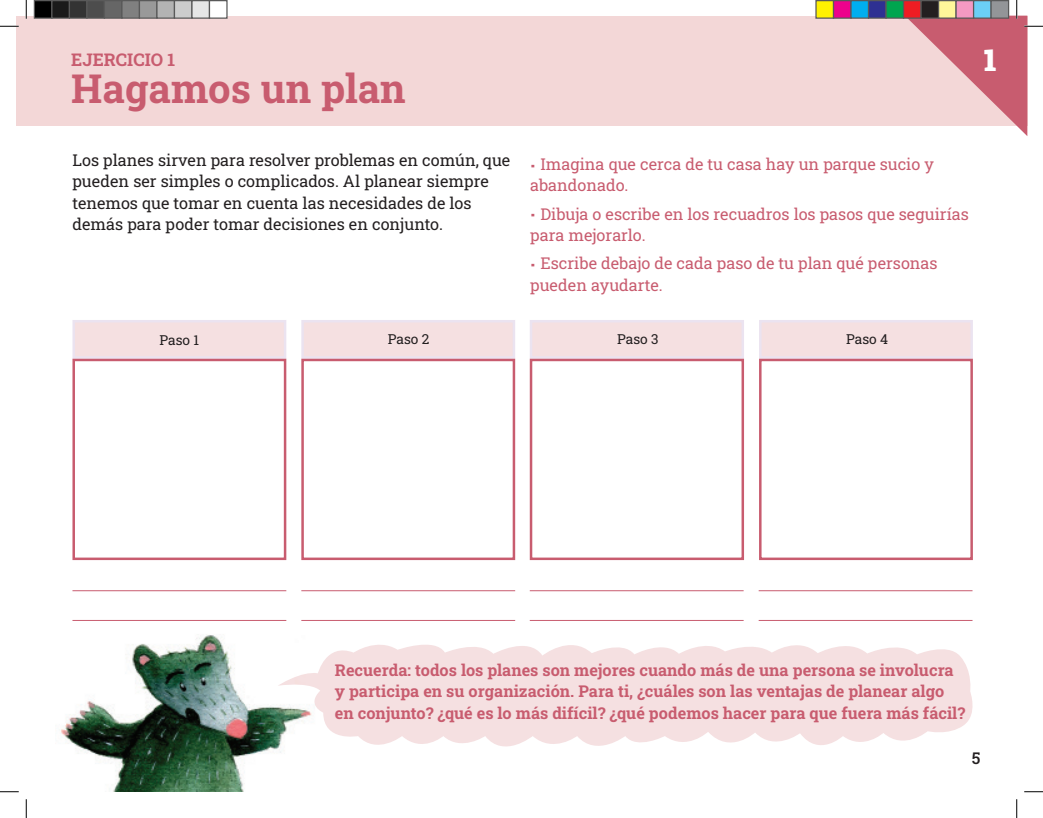
<style>
.page{position:relative;width:1043px;height:818px;background:#fff}
.page>*{position:absolute;margin:0;border:0;box-sizing:border-box;transform-origin:0 0}
.t1{font:700 40px "Roboto Slab";color:#c85c6f}
.t2{font:700 37.5px "Roboto Slab";color:#fff}
.t3{font:700 17.5px "Roboto Slab";color:#c85c6f}
.t4{font:700 16.25px/21.2px "Roboto Slab";color:#c85c6f}
.t5{font:16.25px/21.2px "Roboto Slab";color:#231f20}
.t6{font:16.25px/21.2px "Roboto Slab";color:#c85c6f}
.t7{font:500 16.25px "Roboto Slab";color:#231f20}
.t8{font:13.75px "Roboto Slab";color:#231f20}
.s1{font-weight:700;font-size:20px}
</style>
<div class="page">
<div style="left:16px;top:16px;width:1011px;height:110px;background:#f3d7d7"></div>
<svg style="left:324px;top:645px;width:649px;height:102px;background:#f6e3e4"></svg>
<div style="left:72px;top:320px;width:214px;height:38px;background:#f5e0e1;border:2px solid #ebe3f0"></div>
<div style="left:301px;top:320px;width:214px;height:38px;background:#f5e0e1;border:2px solid #ebe3f0"></div>
<div style="left:530px;top:320px;width:214px;height:38px;background:#f5e0e1;border:2px solid #ebe3f0"></div>
<div style="left:759px;top:320px;width:213px;height:38px;background:#f5e0e1;border:2px solid #ebe3f0"></div>
<div style="left:72px;top:358px;width:214px;height:202px;border:2px solid #c85c6f"></div>
<div style="left:301px;top:358px;width:214px;height:202px;border:2px solid #c85c6f"></div>
<div style="left:530px;top:358px;width:214px;height:202px;border:2px solid #c85c6f"></div>
<div style="left:759px;top:358px;width:213px;height:202px;border:2px solid #c85c6f"></div>
<hr style="left:72px;top:590px;width:214px;height:1px;background:#c85c6f">
<hr style="left:301px;top:590px;width:214px;height:1px;background:#c85c6f">
<hr style="left:530px;top:590px;width:213px;height:1px;background:#c85c6f">
<hr style="left:758px;top:590px;width:214px;height:1px;background:#c85c6f">
<hr style="left:72px;top:620px;width:214px;height:1px;background:#c85c6f">
<hr style="left:301px;top:620px;width:214px;height:1px;background:#c85c6f">
<hr style="left:530px;top:620px;width:213px;height:1px;background:#c85c6f">
<hr style="left:758px;top:620px;width:214px;height:1px;background:#c85c6f">
<img style="left:60px;top:635px;width:264px;height:156px">
<svg style="left:0;top:25px;width:19px;height:2px"></svg>
<svg style="left:0;top:791px;width:19px;height:1px"></svg>
<svg style="left:1024px;top:791px;width:18px;height:1px"></svg>
<svg style="left:25px;top:0;width:2px;height:19px"></svg>
<svg style="left:25px;top:799px;width:2px;height:19px"></svg>
<svg style="left:908px;top:0;width:134px;height:136px"></svg>
<svg style="left:1016px;top:799px;width:1px;height:19px"></svg>
<div style="left:34px;top:1px;width:18px;height:17px;background:#000"></div>
<div style="left:34px;top:0;width:18px;height:19px;border:1px solid #595959"></div>
<div style="left:52px;top:1px;width:17px;height:17px;background:#1a1a1a"></div>
<div style="left:51px;top:0;width:19px;height:19px;border:1px solid #595959"></div>
<div style="left:69px;top:1px;width:18px;height:17px;background:#333"></div>
<div style="left:69px;top:0;width:19px;height:19px;border:1px solid #595959"></div>
<div style="left:87px;top:1px;width:17px;height:17px;background:#4d4d4d"></div>
<div style="left:86px;top:0;width:19px;height:19px;border:1px solid #595959"></div>
<div style="left:104px;top:1px;width:18px;height:17px;background:#666"></div>
<div style="left:104px;top:0;width:18px;height:19px;border:1px solid #595959"></div>
<div style="left:122px;top:1px;width:17px;height:17px;background:#808080"></div>
<div style="left:121px;top:0;width:19px;height:19px;border:1px solid #595959"></div>
<div style="left:139px;top:1px;width:18px;height:17px;background:#999"></div>
<div style="left:139px;top:0;width:19px;height:19px;border:1px solid #595959"></div>
<div style="left:157px;top:1px;width:17px;height:17px;background:#b3b3b3"></div>
<div style="left:156px;top:0;width:19px;height:19px;border:1px solid #595959"></div>
<div style="left:174px;top:1px;width:18px;height:17px;background:#ccc"></div>
<div style="left:174px;top:0;width:18px;height:19px;border:1px solid #595959"></div>
<div style="left:192px;top:1px;width:17px;height:17px;background:#e6e6e6"></div>
<div style="left:191px;top:0;width:19px;height:19px;border:1px solid #595959"></div>
<div style="left:209px;top:1px;width:18px;height:17px;background:#fff"></div>
<div style="left:209px;top:0;width:19px;height:19px;border:1px solid #595959"></div>
<div style="left:816px;top:1px;width:17px;height:17px;background:#fff101"></div>
<div style="left:815px;top:0;width:19px;height:19px;border:1px solid #595959"></div>
<div style="left:833px;top:1px;width:18px;height:17px;background:#ed028c"></div>
<div style="left:832px;top:0;width:19px;height:19px;border:1px solid #595959"></div>
<div style="left:851px;top:1px;width:17px;height:17px;background:#00aeef"></div>
<div style="left:850px;top:0;width:19px;height:19px;border:1px solid #595959"></div>
<div style="left:868px;top:1px;width:18px;height:17px;background:#2e3092"></div>
<div style="left:868px;top:0;width:18px;height:19px;border:1px solid #595959"></div>
<div style="left:886px;top:1px;width:17px;height:17px;background:#00a54f"></div>
<div style="left:885px;top:0;width:19px;height:19px;border:1px solid #595959"></div>
<div style="left:903px;top:1px;width:18px;height:17px;background:#ee1d23"></div>
<div style="left:902px;top:0;width:19px;height:19px;border:1px solid #595959"></div>
<div style="left:921px;top:1px;width:17px;height:17px;background:#231f20"></div>
<div style="left:920px;top:0;width:19px;height:19px;border:1px solid #595959"></div>
<div style="left:938px;top:1px;width:18px;height:17px;background:#fff79a"></div>
<div style="left:938px;top:0;width:18px;height:19px;border:1px solid #595959"></div>
<div style="left:956px;top:1px;width:17px;height:17px;background:#f499c2"></div>
<div style="left:955px;top:0;width:19px;height:19px;border:1px solid #595959"></div>
<div style="left:973px;top:1px;width:18px;height:17px;background:#6bcff6"></div>
<div style="left:972px;top:0;width:19px;height:19px;border:1px solid #595959"></div>
<div style="left:991px;top:1px;width:17px;height:17px;background:#939598"></div>
<div style="left:990px;top:0;width:19px;height:19px;border:1px solid #595959"></div>
<p class="t3" style="left:71px;top:47px;width:105px">EJERCICIO 1</p>
<p class="t2" style="left:983px;top:32px;width:14px">1</p>
<p class="t1" style="left:71px;top:61px;width:336px">Hagamos un plan</p>
<p class="t5" style="left:72px;top:149px;width:439px">Los planes sirven para resolver problemas en común, que pueden ser simples o complicados. Al planear siempre tenemos que tomar en cuenta las necesidades de los demás para poder tomar decisiones en conjunto.</p>
<p class="t6" style="left:530px;top:153px;width:405px"><span class="s1">·</span> Imagina que cerca de tu casa hay un parque sucio y abandonado.</p>
<p class="t6" style="left:530px;top:203px;width:440px"><span class="s1">·</span> Dibuja o escribe en los recuadros los pasos que seguirías para mejorarlo.</p>
<p class="t6" style="left:530px;top:252px;width:409px"><span class="s1">·</span> Escribe debajo de cada paso de tu plan qué personas pueden ayudarte.</p>
<p class="t8" style="left:159px;top:331px;width:41px">Paso 1</p>
<p class="t8" style="left:388px;top:329px;width:43px">Paso 2</p>
<p class="t8" style="left:617px;top:329px;width:43px">Paso 3</p>
<p class="t8" style="left:846px;top:329px;width:44px">Paso 4</p>
<p class="t4" style="left:335px;top:659px;width:632px">Recuerda: todos los planes son mejores cuando más de una persona se involucra y participa en su organización. Para ti, ¿cuáles son las ventajas de planear algo en conjunto? ¿qué es lo más difícil? ¿qué podemos hacer para que fuera más fácil?</p>
<p class="t7" style="left:971px;top:746px;width:10px">5</p>
</div>
